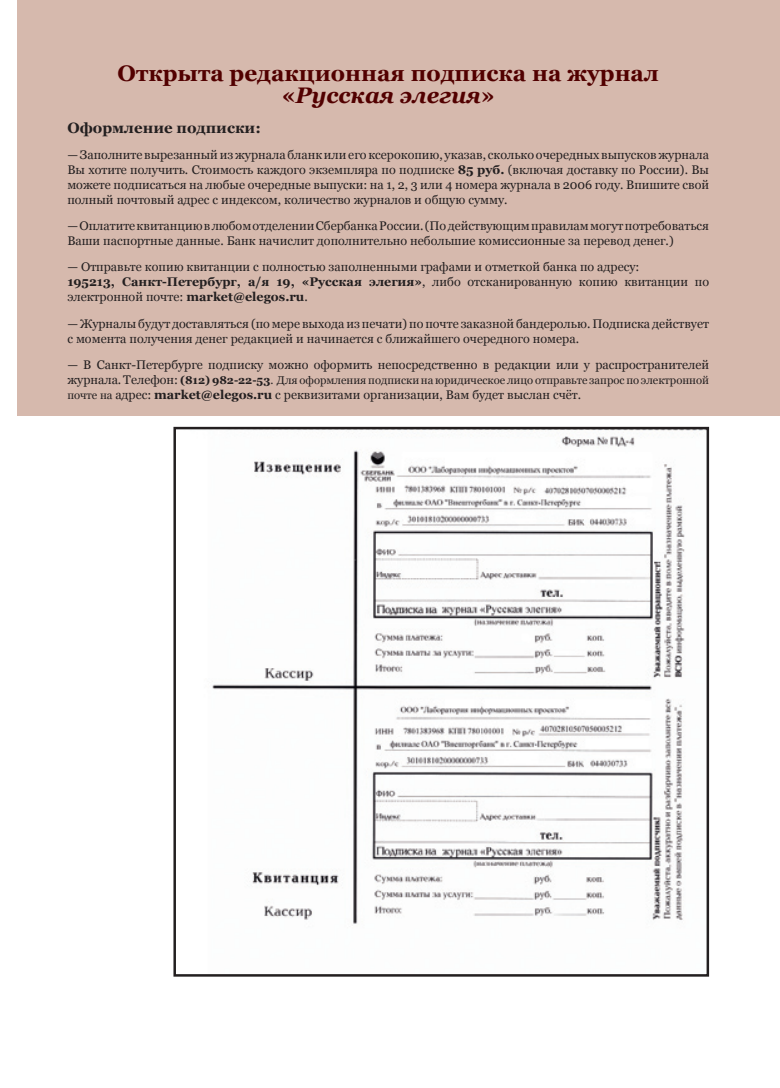
<style>
.page{position:relative;width:780px;height:1088px;background:#fff}
.page>*{position:absolute;margin:0;border:0;box-sizing:border-box;transform-origin:0 0}
.t1{font:700 22.5px/22.5px "Georgia";color:#520000;text-align:center}
.t2{font:700 15px "Georgia";color:#231f20}
.t3{font:12.5px/15px "Georgia";color:#231f20}
.t4{font:11.25px "Georgia";color:#231f20}
.s1{font-style:italic}
.s2{font-weight:700}
.s3{font-size:12.5px}
.s4{font-size:11.25px}
</style>
<div class="page">
<div style="left:18px;top:0;width:762px;height:415px;background:#d6b9ad"></div>
<img style="left:212px;top:430px;width:494px;height:494px">
<div style="left:173px;top:427px;width:536px;height:549px;border:2px solid #231f20"></div>
<h1 class="t1" style="left:118px;top:62px;width:542px">Открыта редакционная подписка на журнал «<span class="s1">Русская элегия</span>»</h1>
<p class="t2" style="left:67px;top:119px;width:195px">Оформление подписки:</p>
<p class="t3" style="left:67px;top:147px;width:643px;text-align:justify">— Заполните вырезанный из журнала бланк или его ксерокопию, указав, сколько очередных выпусков журнала Вы хотите получить. Стоимость каждого экземпляра по подписке <span class="s2">85 руб.</span> (включая доставку по России). Вы можете подписаться на любые очередные выпуски: на 1, 2, 3 или 4 номера журнала в 2006 году. Впишите свой полный почтовый адрес с индексом, количество журналов и общую сумму.</p>
<p class="t3" style="left:67px;top:218px;width:643px">— Оплатите квитанцию в любом отделении Сбербанка России. (По действующим правилам могут потребоваться<br>Ваши паспортные данные. Банк начислит дополнительно небольшие комиссионные за перевод денег.)</p>
<p class="t3" style="left:67px;top:259px;width:643px">— Отправьте копию квитанции с полностью заполненными графами и отметкой банка по адресу:<br><span class="s2">195213, Санкт-Петербург, а/я 19, «Русская элегия»</span>, либо отсканированную копию квитанции по электронной почте: <span class="s2">market@elegos.ru</span>.</p>
<p class="t3" style="left:67px;top:316px;width:643px">— Журналы будут доставляться (по мере выхода из печати) по почте заказной бандеролью. Подписка действует с момента получения денег редакцией и начинается с ближайшего очередного номера.</p>
<p class="t3" style="left:67px;top:357px;width:643px">— В Санкт-Петербурге подписку можно оформить непосредственно в редакции или у распространителей</p>
<p class="t4" style="left:67px;top:374px;width:643px"><span class="s3">журнала. Телефон:</span> <span class="s2">(812) 982-22-53</span>. Для оформления подписки на юридическое лицо отправьте запрос по электронной</p>
<p class="t3" style="left:67px;top:387px;width:515px"><span class="s4">почте на</span> адрес: <span class="s2">market@elegos.ru</span> с реквизитами организации, Вам будет выслан счёт.</p>
</div>
